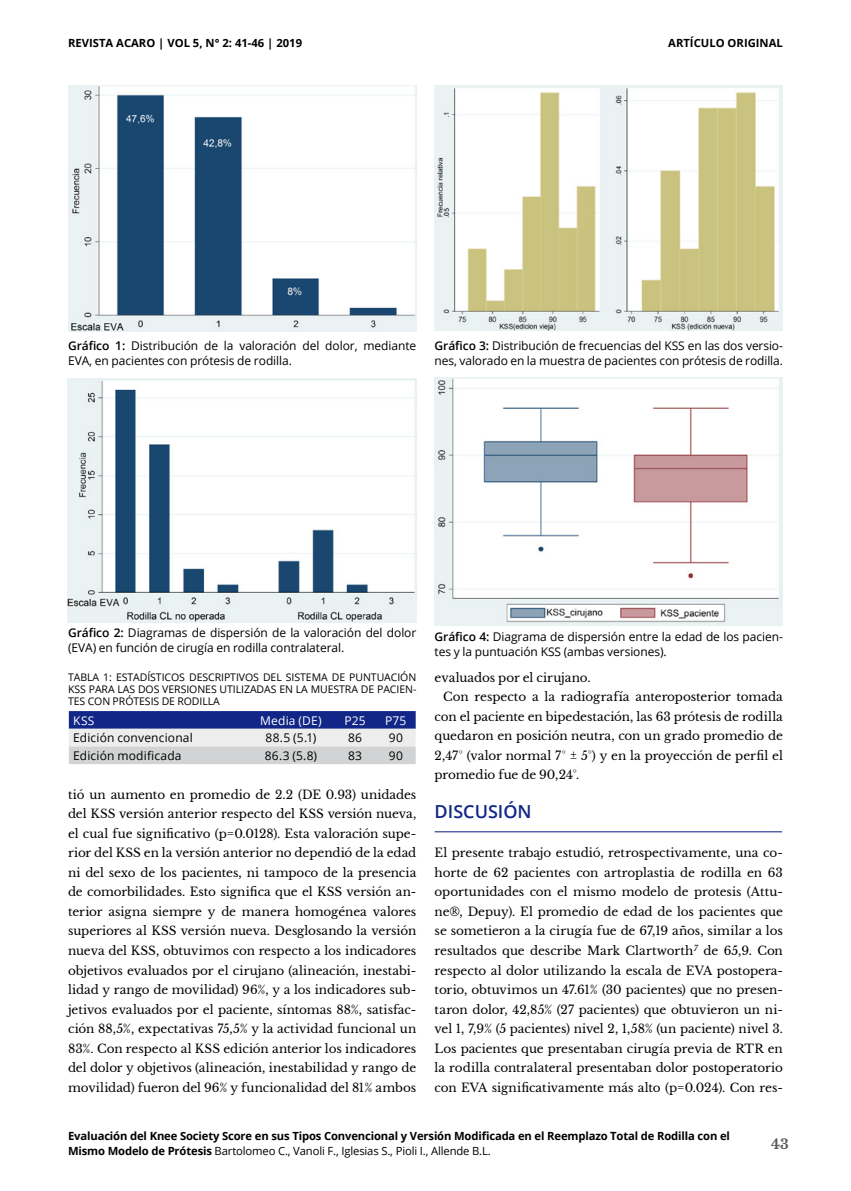
<style>
.page{position:relative;width:851px;height:1191px;background:#fff}
.page>*{position:absolute;margin:0;border:0;box-sizing:border-box;transform-origin:0 0}
.t1{font:600 18px "Open Sans";color:#122687}
.t2{font:700 13.5px "Libre Baskerville";color:#575757}
.t3{font:12px/19.5px "Libre Baskerville";letter-spacing:-.01em;color:#000;text-align:justify}
.t4{font:12px/15px "Open Sans";letter-spacing:-.005em;color:#000}
.t5{font:12px "Open Sans";letter-spacing:.015em;color:#000}
.t6{font:12px "Open Sans";letter-spacing:.015em;color:#fff}
.t7{font:700 11.25px/15px "Open Sans";letter-spacing:-.015em;color:#000}
.t8{font:10.5px/12px "Open Sans";letter-spacing:-.005em;color:#000;text-align:justify}
.s1{font-weight:600}
.s2{font-weight:400}
</style>
<div class="page">
<img style="left:68px;top:85px;width:348px;height:247px">
<img style="left:68px;top:378px;width:348px;height:244px">
<img style="left:434px;top:85px;width:348px;height:246px">
<img style="left:434px;top:377px;width:348px;height:248px">
<svg style="left:69px;top:711px;width:346px;height:53px;background:#9ba2c3"></svg>
<hr style="left:434px;top:831px;width:348px;height:1px;background:#122687">
<p class="t7" style="left:68px;top:35px;width:235px">REVISTA ACARO | VOL 5, N° 2: 41-46 | 2019</p>
<p class="t7" style="left:668px;top:35px;width:116px">ARTÍCULO ORIGINAL</p>
<p class="t4" style="left:68px;top:338px;width:350px"><span class="s1">Gráfico 1:</span> Distribución de la valoración del dolor, mediante<br>EVA, en pacientes con prótesis de rodilla.</p>
<p class="t4" style="left:434px;top:338px;width:350px"><span class="s1">Gráfico 3:</span> Distribución de frecuencias del KSS en las dos versio&shy;nes, valorado en la muestra de pacientes con prótesis de rodilla.</p>
<p class="t4" style="left:68px;top:625px;width:350px"><span class="s1">Gráfico 2:</span> Diagramas de dispersión de la valoración del dolor (EVA) en función de cirugía en rodilla contralateral.</p>
<p class="t4" style="left:434px;top:628px;width:350px"><span class="s1">Gráfico 4:</span> Diagrama de dispersión entre la edad de los pacien&shy;tes y la puntuación KSS (ambas versiones).</p>
<p class="t8" style="left:68px;top:671px;width:350px">TABLA 1: ESTADÍSTICOS DESCRIPTIVOS DEL SISTEMA DE PUNTUACIÓN KSS PARA LAS DOS VERSIONES UTILIZADAS EN LA MUESTRA DE PACIEN-TES CON PRÓTESIS DE RODILLA</p>
<p class="t6" style="left:73px;top:712px;width:23px">KSS</p>
<p class="t6" style="left:260px;top:712px;width:63px">Media (DE)</p>
<p class="t6" style="left:344px;top:712px;width:23px">P25</p>
<p class="t6" style="left:385px;top:712px;width:23px">P75</p>
<p class="t5" style="left:73px;top:729px;width:121px">Edición convencional</p>
<p class="t4" style="left:265px;top:730px;width:52px">88.5 (5.1)</p>
<p class="t4" style="left:348px;top:730px;width:16px">86</p>
<p class="t4" style="left:388px;top:730px;width:16px">90</p>
<p class="t5" style="left:73px;top:747px;width:110px">Edición modificada</p>
<p class="t4" style="left:265px;top:747px;width:54px">86.3 (5.8)</p>
<p class="t4" style="left:348px;top:747px;width:16px">83</p>
<p class="t4" style="left:388px;top:747px;width:16px">90</p>
<p class="t3" style="left:68px;top:785px;width:350px">tió un aumento en promedio de 2.2 (DE 0.93) unidades del KSS versión anterior respecto del KSS versión nueva, el cual fue significativo (p=0.0128). Esta valoración supe&shy;rior del KSS en la versión anterior no dependió de la edad ni del sexo de los pacientes, ni tampoco de la presencia de comorbilidades. Esto significa que el KSS versión an&shy;terior asigna siempre y de manera homogénea valores superiores al KSS versión nueva. Desglosando la versión nueva del KSS, obtuvimos con respecto a los indicadores objetivos evaluados por el cirujano (alineación, inestabi&shy;lidad y rango de movilidad) 96%, y a los indicadores sub&shy;jetivos evaluados por el paciente, síntomas 88%, satisfac&shy;ción 88,5%, expectativas 75,5% y la actividad funcional un 83%. Con respecto al KSS edición anterior los indicadores del dolor y objetivos (alineación, inestabilidad y rango de movilidad) fueron del 96% y funcionalidad del 81% ambos</p>
<p class="t3" style="left:434px;top:668px;width:157px">evaluados por el cirujano.</p>
<p class="t3" style="left:443px;top:687px;width:341px">Con respecto a la radiografía anteroposterior tomada</p>
<p class="t3" style="left:434px;top:707px;width:350px">con el paciente en bipedestación, las 63 prótesis de rodilla</p>
<p class="t3" style="left:434px;top:726px;width:349px">quedaron en posición neutra, con un grado promedio de</p>
<p class="t3" style="left:434px;top:746px;width:350px">2,47° (valor normal 7° ± 5°) y en la proyección de perfil el</p>
<p class="t3" style="left:434px;top:765px;width:146px">promedio fue de 90,24°.</p>
<h1 class="t1" style="left:434px;top:799px;width:99px">DISCUSIÓN</h1>
<p class="t3" style="left:434px;top:843px;width:350px">El presente trabajo estudió, retrospectivamente, una co&shy;horte de 62 pacientes con artroplastia de rodilla en 63 oportunidades con el mismo modelo de protesis (Attu&shy;ne®, Depuy). El promedio de edad de los pacientes que se sometieron a la cirugía fue de 67,19 años, similar a los resultados que describe Mark Clartworth<sup>7</sup> de 65,9. Con respecto al dolor utilizando la escala de EVA postopera&shy;torio, obtuvimos un 47.61% (30 pacientes) que no presen&shy;taron dolor, 42,85% (27 pacientes) que obtuvieron un ni&shy;vel 1, 7,9% (5 pacientes) nivel 2, 1,58% (un paciente) nivel 3.<br>Los pacientes que presentaban cirugía previa de RTR en la rodilla contralateral presentaban dolor postoperatorio con EVA significativamente más alto (p=0.024). Con res-</p>
<p class="t7" style="left:68px;top:1128px;width:663px">Evaluación del Knee Society Score en sus Tipos Convencional y Versión Modificada en el Reemplazo Total de Rodilla con el<br>Mismo Modelo de Prótesis <span class="s2">Bartolomeo C., Vanoli F., Iglesias S., Pioli I., Allende B.L.</span></p>
<p class="t2" style="left:771px;top:1136px;width:19px">43</p>
</div>
